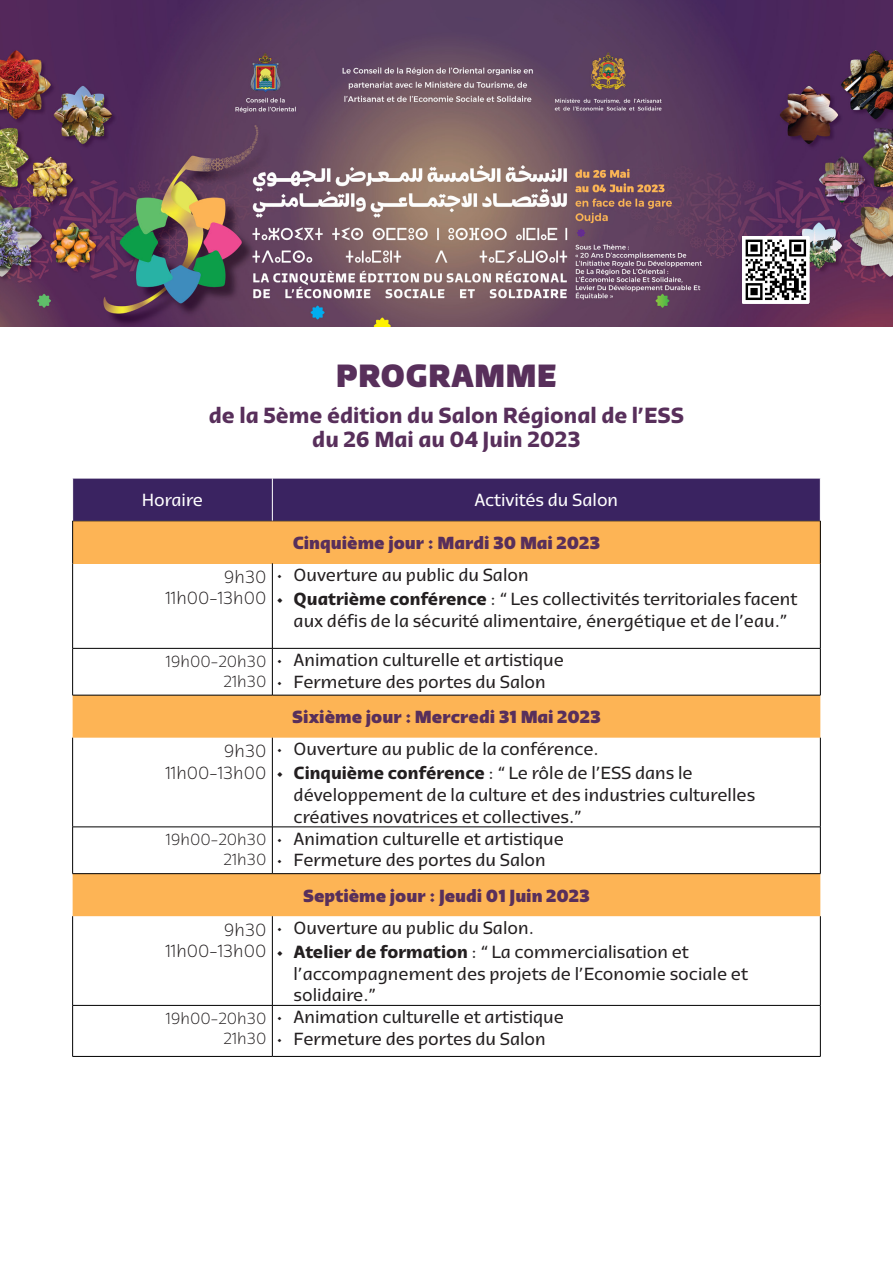
<style>
.page{position:relative;width:893px;height:1263px;background:#fff}
.page>*{position:absolute;margin:0;border:0;box-sizing:border-box;transform-origin:0 0}
.Table_Paragraph{font:800 33px "Qatar 2022 Arabic";letter-spacing:-.005em;color:#582f5b}
.Table_Paragraph-2{font:700 22.5px "Qatar 2022 Arabic";color:#582f5b}
.t1{font:18px/21.6px "Qatar 2022 Arabic";color:#231f20}
.Table_Paragraph-3{font:800 18px "Qatar 2022 Arabic";color:#582f5b}
.Table_Paragraph-4{font:100 18px "Qatar 2022 Arabic";color:#231f20}
.Table_Paragraph-5{font:18px "Qatar 2022 Arabic";letter-spacing:-.005em;color:#fff}
.t2{font:700 18px "Qatar 2022 Arabic";color:#231f20}
.Table_Paragraph-6{font:100 16.5px "Qatar 2022 Arabic";color:#231f20}
.s1{font-weight:700}
</style>
<div class="page">
<div style="left:73px;top:521px;width:747px;height:42px;background:#fdb455"></div>
<svg style="left:73px;top:696px;width:747px;height:220px"></svg>
<hr style="left:72px;top:563px;width:1px;height:85px;background:#000">
<hr style="left:272px;top:563px;width:1px;height:85px;background:#000">
<hr style="left:820px;top:563px;width:1px;height:85px;background:#000">
<hr style="left:72px;top:648px;width:200px;height:1px;background:#000">
<hr style="left:72px;top:648px;width:1px;height:47px;background:#000">
<hr style="left:272px;top:648px;width:548px;height:1px;background:#000">
<hr style="left:272px;top:648px;width:1px;height:47px;background:#000">
<hr style="left:820px;top:648px;width:1px;height:47px;background:#000">
<hr style="left:72px;top:695px;width:200px;height:1px;background:#000">
<hr style="left:272px;top:695px;width:548px;height:1px;background:#000">
<hr style="left:72px;top:738px;width:1px;height:89px;background:#000">
<hr style="left:272px;top:738px;width:1px;height:89px;background:#000">
<hr style="left:820px;top:738px;width:1px;height:89px;background:#000">
<hr style="left:72px;top:827px;width:200px;height:1px;background:#000">
<hr style="left:72px;top:827px;width:1px;height:46px;background:#000">
<hr style="left:272px;top:827px;width:548px;height:1px;background:#000">
<hr style="left:272px;top:827px;width:1px;height:46px;background:#000">
<hr style="left:820px;top:827px;width:1px;height:46px;background:#000">
<hr style="left:72px;top:873px;width:200px;height:1px;background:#000">
<hr style="left:272px;top:873px;width:548px;height:1px;background:#000">
<hr style="left:72px;top:916px;width:1px;height:89px;background:#000">
<hr style="left:272px;top:916px;width:1px;height:89px;background:#000">
<hr style="left:820px;top:916px;width:1px;height:89px;background:#000">
<hr style="left:72px;top:1005px;width:200px;height:1px;background:#000">
<hr style="left:72px;top:1005px;width:1px;height:51px;background:#000">
<hr style="left:272px;top:1005px;width:548px;height:1px;background:#000">
<hr style="left:272px;top:1005px;width:1px;height:51px;background:#000">
<hr style="left:820px;top:1005px;width:1px;height:51px;background:#000">
<hr style="left:72px;top:1056px;width:200px;height:1px;background:#000">
<hr style="left:272px;top:1056px;width:548px;height:1px;background:#000">
<hr style="left:72px;top:521px;width:1px;height:42px;background:#000">
<hr style="left:820px;top:521px;width:1px;height:42px;background:#000">
<div style="left:73px;top:479px;width:747px;height:42px;background:#3a2361"></div>
<hr style="left:272px;top:478px;width:1px;height:43px;background:#fff">
<img style="left:0;top:0;width:893px;height:326px">
<svg style="left:742px;top:236px;width:67px;height:68px"></svg>
<p class="Table_Paragraph" style="left:336px;top:357px;width:223px">PROGRAMME</p>
<p class="Table_Paragraph-2" style="left:209px;top:402px;width:477px">de la 5ème édition du Salon Régional de ’l ESS</p>
<p class="Table_Paragraph-2" style="left:312px;top:426px;width:270px">du 26 Mai au 04 Juin 2023</p>
<p class="Table_Paragraph-5" style="left:142px;top:489px;width:63px">Horaire</p>
<p class="Table_Paragraph-5" style="left:474px;top:489px;width:145px">Activités du Salon</p>
<p class="Table_Paragraph-3" style="left:293px;top:532px;width:309px">Cinquième jour : Mardi 30 Mai 2023</p>
<p class="Table_Paragraph-4" style="left:224px;top:566px;width:44px">h9 30</p>
<p class="Table_Paragraph-4" style="left:165px;top:588px;width:103px">11h00-13h00</p>
<p class="t1" style="left:277px;top:564px;width:8px">•</p>
<p class="t2" style="left:277px;top:588px;width:9px">•</p>
<p class="t1" style="left:294px;top:564px;width:237px">Ouverture au public du Salon</p>
<p class="t1" style="left:294px;top:588px;width:505px"><span class="s1">Quatrième conférence</span> : « Les collectivités territoriales facent</p>
<p class="t1" style="left:294px;top:610px;width:496px">aux défis de la sécurité alimentaire, énergétique et de ’l eau «.</p>
<p class="Table_Paragraph-6" style="left:166px;top:651px;width:102px">19h00-20h30</p>
<p class="Table_Paragraph-6" style="left:224px;top:671px;width:44px">21h30</p>
<p class="t1" style="left:277px;top:649px;width:8px">•</p>
<p class="t1" style="left:277px;top:671px;width:8px">•</p>
<p class="t1" style="left:294px;top:649px;width:272px">Animation culturelle et artistique</p>
<p class="t1" style="left:294px;top:671px;width:254px">Fermeture des portes du Salon</p>
<p class="Table_Paragraph-3" style="left:292px;top:706px;width:310px">Sixième jour : Mercredi 31 Mai 2023</p>
<p class="Table_Paragraph-4" style="left:224px;top:740px;width:44px">h9 30</p>
<p class="Table_Paragraph-4" style="left:165px;top:762px;width:103px">11h00-13h00</p>
<p class="t1" style="left:277px;top:738px;width:8px">•</p>
<p class="t2" style="left:277px;top:763px;width:9px">•</p>
<p class="t1" style="left:294px;top:738px;width:307px">Ouverture au public de la conférence.</p>
<p class="t1" style="left:294px;top:762px;width:401px"><span class="s1">Cinquième conférence</span> : « Le rôle de ’l ESS dans le</p>
<p class="t1" style="left:294px;top:784px;width:463px">développement de la culture et des industries culturelles créatives novatrices et collectives «.</p>
<p class="Table_Paragraph-6" style="left:166px;top:830px;width:102px">19h00-20h30</p>
<p class="Table_Paragraph-6" style="left:224px;top:850px;width:44px">21h30</p>
<p class="t1" style="left:277px;top:828px;width:8px">•</p>
<p class="t1" style="left:277px;top:849px;width:8px">•</p>
<p class="t1" style="left:294px;top:828px;width:272px">Animation culturelle et artistique</p>
<p class="t1" style="left:294px;top:849px;width:254px">Fermeture des portes du Salon</p>
<p class="Table_Paragraph-3" style="left:303px;top:885px;width:288px">Septième jour : Jeudi 01 Juin 2023</p>
<p class="Table_Paragraph-4" style="left:224px;top:919px;width:44px">h9 30</p>
<p class="Table_Paragraph-4" style="left:165px;top:940px;width:103px">11h00-13h00</p>
<p class="t1" style="left:277px;top:917px;width:8px">•</p>
<p class="t2" style="left:277px;top:941px;width:9px">•</p>
<p class="t1" style="left:294px;top:917px;width:242px">Ouverture au public du Salon.</p>
<p class="t1" style="left:294px;top:941px;width:397px"><span class="s1">Atelier de formation</span> : « La commercialisation et</p>
<p class="t1" style="left:294px;top:962px;width:456px">’l accompagnement des projets de ’l Economie sociale et solidaire «.</p>
<p class="Table_Paragraph-6" style="left:166px;top:1008px;width:102px">19h00-20h30</p>
<p class="Table_Paragraph-6" style="left:224px;top:1028px;width:44px">21h30</p>
<p class="t1" style="left:277px;top:1006px;width:8px">•</p>
<p class="t1" style="left:277px;top:1028px;width:8px">•</p>
<p class="t1" style="left:294px;top:1006px;width:272px">Animation culturelle et artistique</p>
<p class="t1" style="left:294px;top:1028px;width:254px">Fermeture des portes du Salon</p>
</div>
